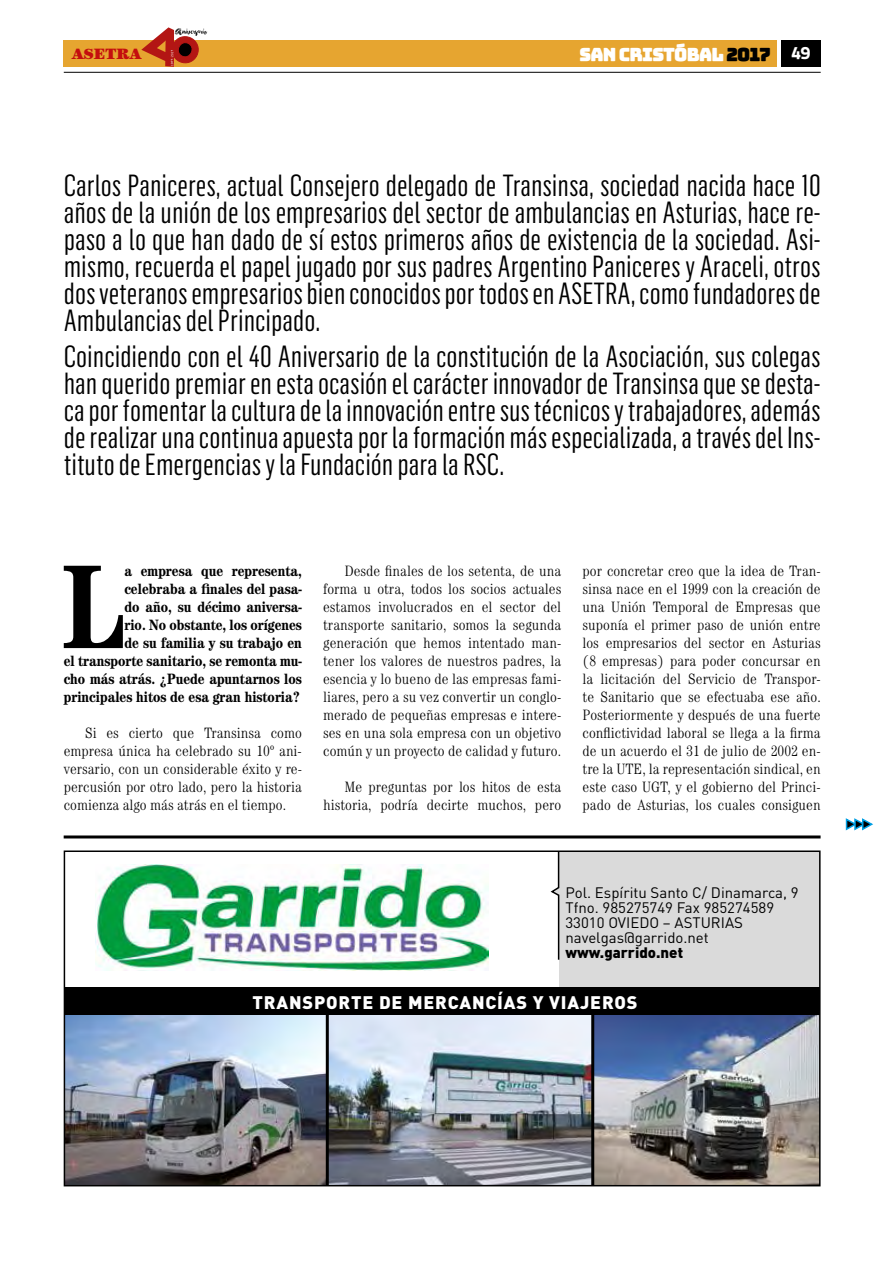
<style>
.page{position:relative;width:893px;height:1263px;background:#fff}
.page>*{position:absolute;margin:0;border:0;box-sizing:border-box;transform-origin:0 0}
.t1{font:700 condensed 119.7px "Century";color:#000}
.t2{font:30px/27px "Flama Condensed";color:#000;text-align:justify}
.t3{font:900 18px "DIN";letter-spacing:.045em;color:#fff}
.t4{font:18px "Bungee Layers Outline";letter-spacing:-.04em;color:#fff}
.t5{font:300 condensed 15px/18px "Century";color:#000;text-align:justify}
.t6{font:700 condensed 15px/18px "Century";color:#000;text-align:right}
.t7{font:15px/15px "DIN";color:#000}
.t8{font:900 15px "DIN";color:#000}
.t9{font:900 15px "Century";color:#c40d0e}
.s1{color:#000}
.s2{font-family:"Titillium Text 22 L";font-weight:800}
</style>
<div class="page">
<div style="left:781px;top:40px;width:40px;height:27px;background:#000"></div>
<div style="left:64px;top:40px;width:713px;height:27px;background:#e6a530"></div>
<hr style="left:64px;top:72px;width:757px;height:1px;background:#000">
<svg style="left:141px;top:27px;width:66px;height:40px"></svg>
<hr style="left:64px;top:835px;width:757px;height:3px;background:#000">
<img style="left:67px;top:853px;width:751px;height:330px">
<img style="left:96px;top:865px;width:392px;height:106px">
<div style="left:64px;top:987px;width:756px;height:28px;background:#000"></div>
<svg style="left:549px;top:853px;width:13px;height:108px"></svg>
<hr style="left:326px;top:1014px;width:3px;height:172px;background:#000">
<hr style="left:591px;top:1014px;width:3px;height:172px;background:#000">
<div style="left:64px;top:850px;width:757px;height:336px;border:2px solid #000"></div>
<svg style="left:845px;top:818px;width:28px;height:13px"></svg>
<p class="t9" style="left:72px;top:45px;width:71px">ASETRA</p>
<p class="t4" style="left:579px;top:44px;width:233px">SAN CRISTÓBAL <span class="s1">2017</span> <span class="s2">49</span></p>
<p class="t2" style="left:64px;top:171px;width:758px">Carlos Paniceres, actual Consejero delegado de Transinsa, sociedad nacida hace 10 años de la unión de los empresarios del sector de ambulancias en Asturias, hace re&shy;paso a lo que han dado de sí estos primeros años de existencia de la sociedad. Asi&shy;mismo, recuerda el papel jugado por sus padres Argentino Paniceres y Araceli, otros dos veteranos empresarios bien conocidos por todos en ASETRA, como fundadores de Ambulancias del Principado.</p>
<p class="t2" style="left:64px;top:342px;width:758px">Coincidiendo con el 40 Aniversario de la constitución de la Asociación, sus colegas han querido premiar en esta ocasión el carácter innovador de Transinsa que se desta&shy;ca por fomentar la cultura de la innovación entre sus técnicos y trabajadores, además de realizar una continua apuesta por la formación más especializada, a través del Ins&shy;tituto de Emergencias y la Fundación para la RSC.</p>
<h1 class="t1" style="left:61px;top:536px;width:65px">L</h1>
<p class="t6" style="left:64px;top:562px;width:240px">a empresa que representa, celebraba a finales del pasa-<br>do año, su décimo aniversa-<br>rio. No obstante, los orígenes<br>de su familia y su trabajo en<br>el transporte sanitario, se remonta mu&shy;cho más atrás. ¿Puede apuntarnos los principales hitos de esa gran historia?</p>
<p class="t5" style="left:64px;top:724px;width:240px;text-indent:21px">Si es cierto que Transinsa como empresa única ha celebrado su 10º ani&shy;versario, con un considerable éxito y re&shy;percusión por otro lado, pero la historia comienza algo más atrás en el tiempo.</p>
<p class="t5" style="left:323px;top:562px;width:240px;text-indent:21px">Desde finales de los setenta, de una forma u otra, todos los socios actuales estamos involucrados en el sector del transporte sanitario, somos la segunda generación que hemos intentado man&shy;tener los valores de nuestros padres, la esencia y lo bueno de las empresas fami&shy;liares, pero a su vez convertir un conglo&shy;merado de pequeñas empresas e intere&shy;ses en una sola empresa con un objetivo común y un proyecto de calidad y futuro.</p>
<p class="t5" style="left:323px;top:778px;width:240px;text-align:right">Me preguntas por los hitos de esta historia, podría decirte muchos, pero</p>
<p class="t5" style="left:583px;top:562px;width:240px">por concretar creo que la idea de Tran&shy;sinsa nace en el 1999 con la creación de una Unión Temporal de Empresas que suponía el primer paso de unión entre los empresarios del sector en Asturias (8 empresas) para poder concursar en la licitación del Servicio de Transpor&shy;te Sanitario que se efectuaba ese año.<br>Posteriormente y después de una fuerte conflictividad laboral se llega a la firma de un acuerdo el 31 de julio de 2002 en&shy;tre la UTE, la representación sindical, en este caso UGT, y el gobierno del Princi&shy;pado de Asturias, los cuales consiguen</p>
<p class="t7" style="left:565px;top:885px;width:235px">Pol. Espíritu Santo C/ Dinamarca, 9<br>Tfno. 985275749 Fax 985274589<br>33010 OVIEDO – ASTURIAS navelgas@garrido.net</p>
<p class="t8" style="left:565px;top:942px;width:119px">www.garrido.net</p>
<p class="t3" style="left:253px;top:991px;width:387px">TRANSPORTE DE MERCANCÍAS Y VIAJEROS</p>
</div>
